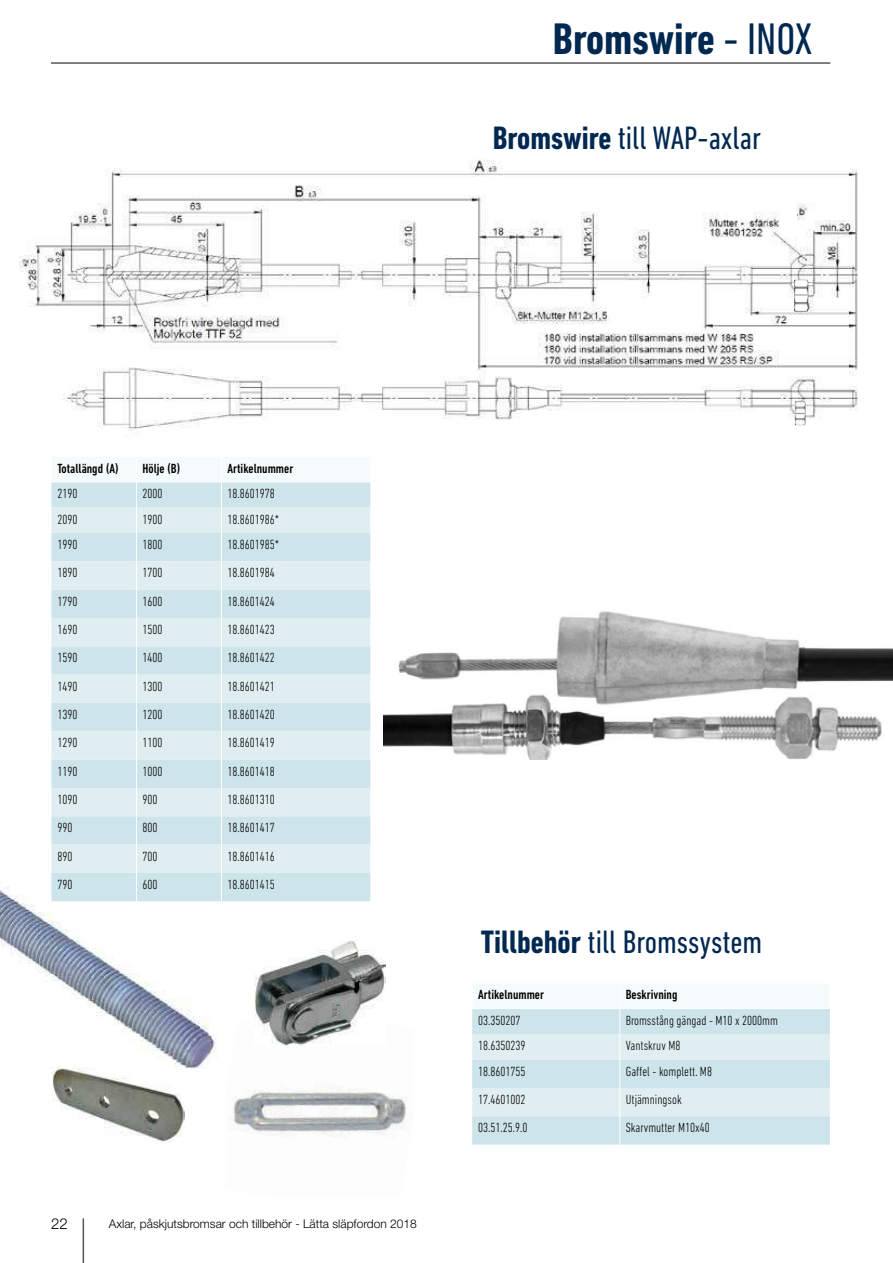
<style>
.page{position:relative;width:893px;height:1263px;background:#fff}
.page>*{position:absolute;margin:0;border:0;box-sizing:border-box;transform-origin:0 0}
.t1{font:700 condensed 45px "DIN Next LT Pro";color:#002851}
.t2{font:condensed 33px "DIN Next LT Pro";color:#002851}
.t3{font:300 15px "Helvetica Neue LT Pro";color:#000}
.t4{font:300 condensed 13.5px "DIN Next LT Pro";color:#000}
.t5{font:500 condensed 13.5px "DIN Next LT Pro";color:#000}
.t6{font:300 12px "Helvetica Neue LT Pro";color:#000}
.s1{font-weight:400}
.s2{font-weight:700}
</style>
<div class="page">
<hr style="left:51px;top:62px;width:779px;height:2px;background:#575756">
<hr style="left:83px;top:1218px;width:1px;height:45px;background:#575756">
<img style="left:0;top:886px;width:226px;height:183px">
<svg style="left:51px;top:483px;width:320px;height:418px;background:#d6e8ed"></svg>
<img style="left:20px;top:160px;width:838px;height:270px">
<img style="left:794px;top:280px;width:14px;height:32px">
<img style="left:795px;top:401px;width:10px;height:24px">
<svg style="left:472px;top:1009px;width:358px;height:135px;background:#d4e8ed"></svg>
<img style="left:230px;top:1045px;width:177px;height:92px">
<img style="left:52px;top:1067px;width:132px;height:74px">
<img style="left:254px;top:940px;width:132px;height:105px">
<img style="left:384px;top:611px;width:498px;height:148px">
<img style="left:805px;top:611px;width:88px;height:85px">
<h1 class="t1" style="left:553px;top:13px;width:261px">Bromswire <span class="s1">- INOX</span></h1>
<h2 class="t2" style="left:493px;top:119px;width:270px"><span class="s2">Bromswire</span> till WAP-axlar</h2>
<p class="t5" style="left:57px;top:460px;width:63px">Totallängd (A)</p>
<p class="t5" style="left:142px;top:460px;width:39px">Hölje (B)</p>
<p class="t5" style="left:227px;top:460px;width:67px">Artikelnummer</p>
<p class="t4" style="left:57px;top:486px;width:22px">2190</p>
<p class="t4" style="left:142px;top:486px;width:22px">2000</p>
<p class="t4" style="left:227px;top:486px;width:49px">18.8601978</p>
<p class="t4" style="left:57px;top:511px;width:22px">2090</p>
<p class="t4" style="left:142px;top:511px;width:22px">1900</p>
<p class="t4" style="left:227px;top:511px;width:53px">18.8601986*</p>
<p class="t4" style="left:57px;top:537px;width:22px">1990</p>
<p class="t4" style="left:142px;top:537px;width:22px">1800</p>
<p class="t4" style="left:227px;top:537px;width:53px">18.8601985*</p>
<p class="t4" style="left:57px;top:565px;width:22px">1890</p>
<p class="t4" style="left:142px;top:565px;width:22px">1700</p>
<p class="t4" style="left:227px;top:565px;width:49px">18.8601984</p>
<p class="t4" style="left:57px;top:593px;width:22px">1790</p>
<p class="t4" style="left:142px;top:593px;width:22px">1600</p>
<p class="t4" style="left:227px;top:593px;width:49px">18.8601424</p>
<p class="t4" style="left:57px;top:622px;width:22px">1690</p>
<p class="t4" style="left:142px;top:622px;width:22px">1500</p>
<p class="t4" style="left:227px;top:622px;width:49px">18.8601423</p>
<p class="t4" style="left:57px;top:650px;width:22px">1590</p>
<p class="t4" style="left:142px;top:650px;width:22px">1400</p>
<p class="t4" style="left:227px;top:650px;width:49px">18.8601422</p>
<p class="t4" style="left:57px;top:678px;width:22px">1490</p>
<p class="t4" style="left:142px;top:678px;width:22px">1300</p>
<p class="t4" style="left:227px;top:678px;width:49px">18.8601421</p>
<p class="t4" style="left:57px;top:707px;width:22px">1390</p>
<p class="t4" style="left:142px;top:707px;width:22px">1200</p>
<p class="t4" style="left:227px;top:707px;width:49px">18.8601420</p>
<p class="t4" style="left:57px;top:735px;width:22px">1290</p>
<p class="t4" style="left:142px;top:735px;width:22px">1100</p>
<p class="t4" style="left:227px;top:735px;width:49px">18.8601419</p>
<p class="t4" style="left:57px;top:763px;width:22px">1190</p>
<p class="t4" style="left:142px;top:763px;width:22px">1000</p>
<p class="t4" style="left:227px;top:763px;width:49px">18.8601418</p>
<p class="t4" style="left:57px;top:792px;width:22px">1090</p>
<p class="t4" style="left:142px;top:792px;width:17px">900</p>
<p class="t4" style="left:227px;top:792px;width:49px">18.8601310</p>
<p class="t4" style="left:57px;top:820px;width:17px">990</p>
<p class="t4" style="left:142px;top:820px;width:17px">800</p>
<p class="t4" style="left:227px;top:820px;width:49px">18.8601417</p>
<p class="t4" style="left:57px;top:848px;width:17px">890</p>
<p class="t4" style="left:142px;top:848px;width:17px">700</p>
<p class="t4" style="left:227px;top:848px;width:49px">18.8601416</p>
<p class="t4" style="left:57px;top:877px;width:17px">790</p>
<p class="t4" style="left:142px;top:877px;width:17px">600</p>
<p class="t4" style="left:227px;top:877px;width:49px">18.8601415</p>
<p class="t3" style="left:51px;top:1214px;width:18px">22</p>
<p class="t6" style="left:109px;top:1216px;width:310px">Axlar, påskjutsbromsar och tillbehör - Lätta släpfordon 2018</p>
<h2 class="t2" style="left:481px;top:924px;width:283px"><span class="s2">Tillbehör</span> till Bromssystem</h2>
<p class="t5" style="left:478px;top:987px;width:67px">Artikelnummer</p>
<p class="t5" style="left:626px;top:987px;width:53px">Beskrivning</p>
<p class="t4" style="left:478px;top:1012px;width:44px">03.350207</p>
<p class="t4" style="left:626px;top:1012px;width:154px">Bromsstång gängad - M10 x 2000mm</p>
<p class="t4" style="left:478px;top:1038px;width:49px">18.6350239</p>
<p class="t4" style="left:626px;top:1038px;width:56px">Vantskruv M8</p>
<p class="t4" style="left:478px;top:1063px;width:49px">18.8601755</p>
<p class="t4" style="left:626px;top:1063px;width:88px">Gaffel - komplett. M8</p>
<p class="t4" style="left:478px;top:1092px;width:49px">17.4601002</p>
<p class="t4" style="left:626px;top:1092px;width:57px">Utjämningsok</p>
<p class="t4" style="left:478px;top:1120px;width:51px">03.51.25.9.0</p>
<p class="t4" style="left:626px;top:1120px;width:85px">Skarvmutter M10x40</p>
</div>
